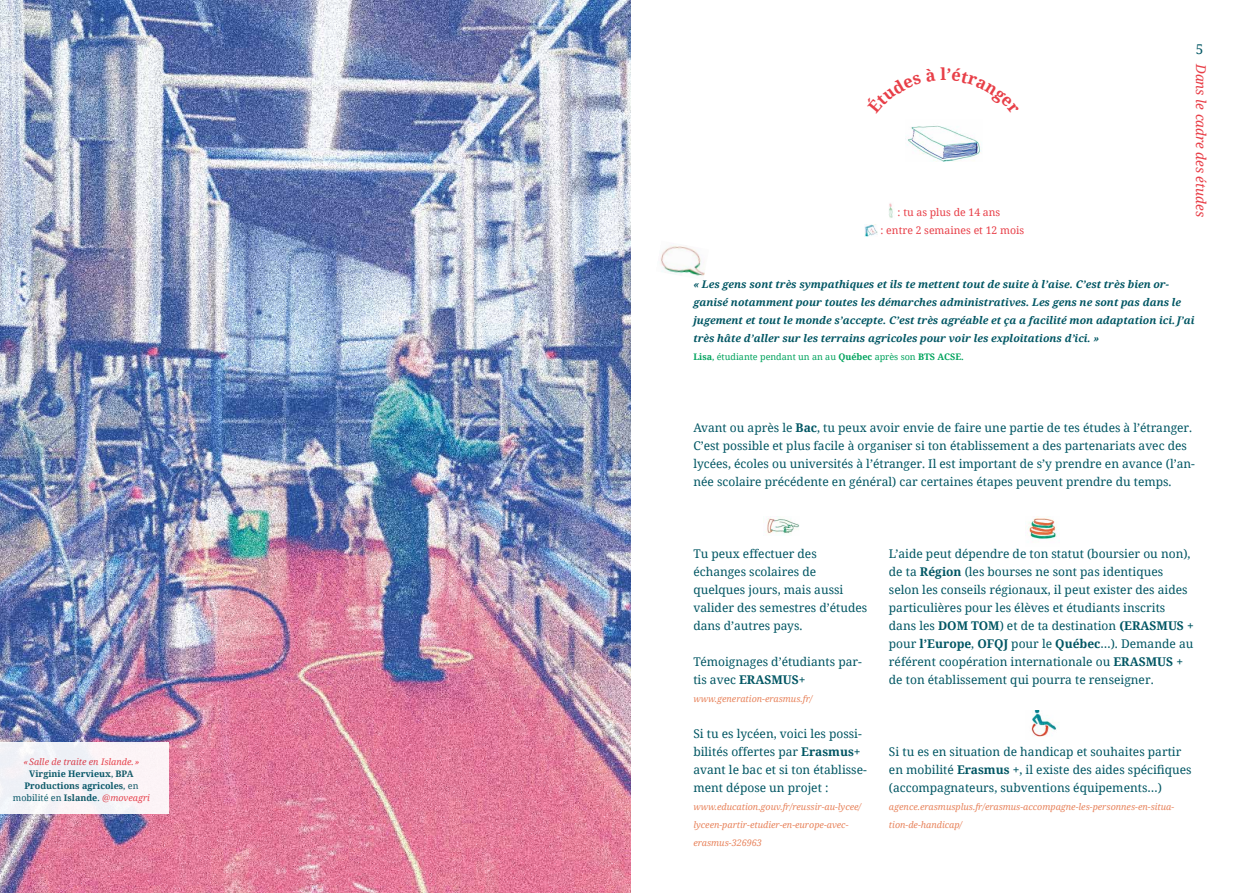
<style>
.page{position:relative;width:1259px;height:893px;background:#fff}
.page>*{position:absolute;margin:0;border:0;box-sizing:border-box;transform-origin:0 0}
.t1{font:italic 13.5px "Noto Serif";color:#e83f48}
.t2{font:13.5px "Noto Serif";color:#005663}
.t3{font:12px/18px "Noto Serif";color:#005663}
.t4{font:italic 700 10.5px/18px "Noto Serif";color:#005663}
.t5{font:10.5px/18px "Noto Serif";color:#e83f48}
.t6{font:italic 9px/18px "Noto Serif";color:#e8845d}
.t7{font:700 9px/12px "Noto Serif";color:#005663;text-align:center}
.t8{font:9px "Noto Serif";color:#00a35d}
.s1{font-weight:400;font-style:italic;color:#e83f48}
.s2{font-weight:400}
.s3{font-weight:700}
</style>
<div class="page">
<img style="left:0;top:0;width:630px;height:893px">
<img style="left:660px;top:246px;width:45px;height:30px">
<img style="left:763px;top:516px;width:36px;height:20px">
<img style="left:1028px;top:516px;width:29px;height:23px">
<img style="left:1031px;top:710px;width:28px;height:27px">
<img style="left:907px;top:125px;width:74px;height:37px">
<img style="left:889px;top:203px;width:4px;height:15px">
<img style="left:864px;top:224px;width:14px;height:12px">
<div style="left:0;top:743px;width:169px;height:71px;background:#f7f3f7"></div>
<p class="t7" style="left:13px;top:756px;width:139px"><span class="s1">«Salle de traite en Islande.»<br></span>Virginie Hervieux<span class="s2">,</span> BPA<br>Productions agricoles<span class="s2">, en mobilité en</span> Islande<span class="s2">.</span> <span class="s1">@moveagri</span></p>
<p class="t5" style="left:880px;top:203px;width:145px;text-indent:17px">: tu as plus de 14 ans<br>: entre 2 semaines et 12 mois</p>
<p class="t2" style="left:1195px;top:40px;width:9px">5</p>
<p class="t1" style="left:1210px;top:64px;width:155px;rotate:90deg">Dans le cadre des études</p>
<p class="t4" style="left:693px;top:275px;width:503px">« Les gens sont très sympathiques et ils te mettent tout de suite à l’aise. C’est très bien or&shy;ganisé notamment pour toutes les démarches administratives. Les gens ne sont pas dans le jugement et tout le monde s’accepte. C’est très agréable et ça a facilité mon adaptation ici. J’ai très hâte d’aller sur les terrains agricoles pour voir les exploitations d’ici. »</p>
<p class="t8" style="left:693px;top:351px;width:272px"><span class="s3">Lisa</span>, étudiante pendant un an au <span class="s3">Québec</span> après son <span class="s3">BTS ACSE.</span></p>
<p class="t3" style="left:693px;top:418px;width:503px">Avant ou après le <span class="s3">Bac</span>, tu peux avoir envie de faire une partie de tes études à l’étranger.<br>C’est possible et plus facile à organiser si ton établissement a des partenariats avec des lycées, écoles ou universités à l’étranger. Il est important de s’y prendre en avance (l’an&shy;née scolaire précédente en général) car certaines étapes peuvent prendre du temps.</p>
<p class="t3" style="left:693px;top:544px;width:175px">Tu peux effectuer des échanges scolaires de quelques jours, mais aussi valider des semestres d’études dans d’autres pays.</p>
<p class="t3" style="left:693px;top:652px;width:170px">Témoignages d’étudiants par&shy;tis avec <span class="s3">ERASMUS+</span></p>
<p class="t6" style="left:693px;top:689px;width:121px">www.generation-erasmus.fr/</p>
<p class="t3" style="left:693px;top:724px;width:175px">Si tu es lycéen, voici les possi&shy;bilités offertes par <span class="s3">Erasmus+ </span>avant le bac et si ton établisse&shy;ment dépose un projet :</p>
<p class="t6" style="left:693px;top:797px;width:169px">www.education.gouv.fr/reussir-au-lycee/ lyceen-partir-etudier-en-europe-avec&shy;erasmus-326963</p>
<p class="t3" style="left:889px;top:544px;width:306px">L’aide peut dépendre de ton statut (boursier ou non), de ta <span class="s3">Région</span> (les bourses ne sont pas identiques selon les conseils régionaux, il peut exister des aides particulières pour les élèves et étudiants inscrits dans les <span class="s3">DOM TOM</span>) et de ta destination <span class="s3">(ERASMUS + </span>pour <span class="s3">l’Europe</span>, <span class="s3">OFQJ</span> pour le <span class="s3">Québec</span>…). Demande au référent coopération internationale ou <span class="s3">ERASMUS + </span>de ton établissement qui pourra te renseigner.</p>
<p class="t3" style="left:889px;top:742px;width:304px">Si tu es en situation de handicap et souhaites partir en mobilité <span class="s3">Erasmus +</span>, il existe des aides spécifiques (accompagnateurs, subventions équipements…)</p>
<p class="t6" style="left:889px;top:797px;width:287px">agence.erasmusplus.fr/erasmus-accompagne-les-personnes-en-situa&shy;tion-de-handicap/</p>
</div>
